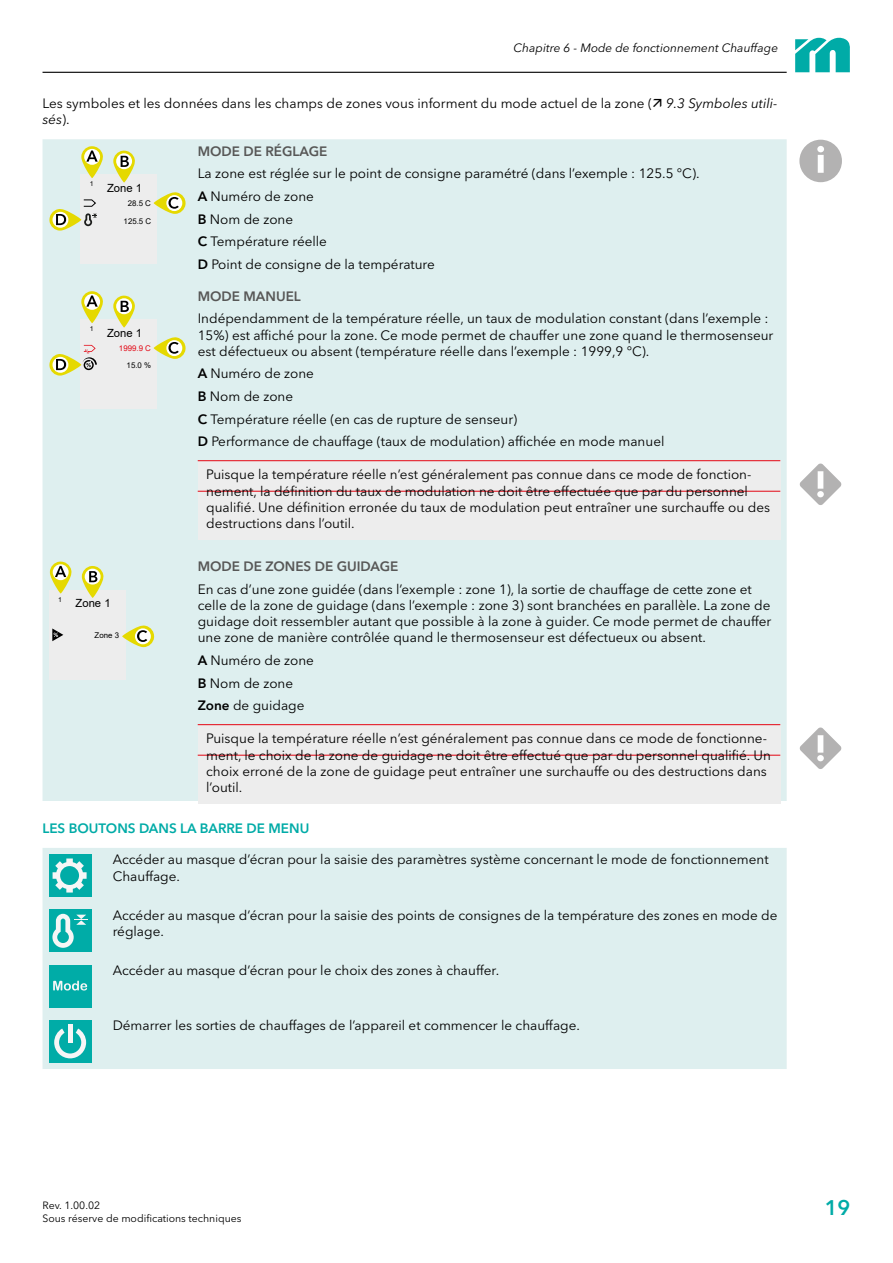
<style>
.page{position:relative;width:893px;height:1263px;background:#fff}
.page>*{position:absolute;margin:0;border:0;box-sizing:border-box;transform-origin:0 0}
.t1{font:600 21px "Avenir Next W1 G";color:#00aba7}
.A_Lauftext{font:13.5px/16.2px "Avenir Next W1 G";color:#000}
.A_Hinweis_Sicherheit{font:13.5px/16.2px "Avenir Next W1 G";color:#000}
.A_Lauftext_1wort_dem{font:13.5px "Avenir Next W1 G";color:#000}
.A_Trenner4_grau80{font:600 13.5px "Avenir Next W1 G";color:#575756}
.A_Trenner4{font:600 13.5px "Avenir Next W1 G";color:#00aba7}
.t2{font:italic 12px "Avenir Next W1 G";color:#000}
.t3{font:11.25px "Arial";color:#000}
.t4{font:10.5px/12.6px "Avenir Next W1 G";color:#000}
.t5{font:7.8px "Arial";color:#000}
.t6{font:7.8px "Arial";color:#e30613}
.t7{font:6.75px "Arial";color:#000}
.s1{font-style:italic}
.s2{font-weight:600}
</style>
<div class="page">
<hr style="left:43px;top:72px;width:744px;height:1px;background:#000">
<svg style="left:795px;top:37px;width:55px;height:35px"></svg>
<div style="left:43px;top:139px;width:744px;height:662px;background:#deefef"></div>
<div style="left:80px;top:174px;width:77px;height:90px;background:#ededed"></div>
<svg style="left:81px;top:146px;width:22px;height:32px"></svg>
<svg style="left:113px;top:150px;width:22px;height:33px"></svg>
<svg style="left:153px;top:192px;width:33px;height:22px"></svg>
<svg style="left:49px;top:199px;width:48px;height:32px"></svg>
<div style="left:80px;top:319px;width:77px;height:90px;background:#ededed"></div>
<svg style="left:81px;top:291px;width:22px;height:32px"></svg>
<svg style="left:113px;top:295px;width:22px;height:33px"></svg>
<svg style="left:153px;top:337px;width:33px;height:22px"></svg>
<svg style="left:49px;top:345px;width:48px;height:31px"></svg>
<div style="left:198px;top:461px;width:582px;height:79px;background:#ededed"></div>
<hr style="left:198px;top:491px;width:582px;height:1px;background:#e30613">
<hr style="left:198px;top:460px;width:582px;height:1px;background:#e30613">
<div style="left:49px;top:590px;width:76px;height:89px;background:#ededed"></div>
<svg style="left:52px;top:628px;width:11px;height:13px"></svg>
<svg style="left:50px;top:561px;width:22px;height:33px"></svg>
<svg style="left:82px;top:565px;width:22px;height:33px"></svg>
<svg style="left:122px;top:625px;width:33px;height:22px"></svg>
<div style="left:198px;top:725px;width:582px;height:79px;background:#ededed"></div>
<hr style="left:198px;top:755px;width:582px;height:1px;background:#e30613">
<hr style="left:198px;top:724px;width:582px;height:1px;background:#e30613">
<div style="left:43px;top:848px;width:744px;height:221px;background:#deefef"></div>
<div style="left:49px;top:854px;width:42px;height:43px;background:#00aca7"></div>
<svg style="left:53px;top:858px;width:34px;height:34px"></svg>
<div style="left:49px;top:909px;width:42px;height:43px;background:#00aca7"></div>
<svg style="left:52px;top:914px;width:36px;height:34px"></svg>
<div style="left:49px;top:965px;width:42px;height:42px;background:#00aca7"></div>
<svg style="left:53px;top:980px;width:34px;height:10px"></svg>
<div style="left:49px;top:1020px;width:42px;height:43px;background:#00aca7"></div>
<svg style="left:54px;top:1028px;width:32px;height:30px"></svg>
<div style="left:68px;top:1024px;width:5px;height:19px;background:#f6f6f6"></div>
<div style="left:799px;top:140px;width:43px;height:42px;background:#b3b2b2;border-radius:50%"></div>
<svg style="left:817px;top:146px;width:7px;height:27px"></svg>
<svg style="left:799px;top:463px;width:43px;height:42px"></svg>
<svg style="left:799px;top:727px;width:43px;height:42px"></svg>
<p class="t2" style="left:514px;top:40px;width:266px">Chapitre 6 - Mode de fonctionnement Chauffage</p>
<p class="A_Lauftext" style="left:43px;top:95px;width:736px">Les symboles et les données dans les champs de zones vous informent du mode actuel de la zone ( <span class="s1">9.3 Symboles utili&shy;sés</span>).</p>
<p class="t7" style="left:90px;top:179px;width:5px">1</p>
<p class="t3" style="left:107px;top:180px;width:37px">Zone 1</p>
<p class="t5" style="left:124px;top:216px;width:29px">125.5 C</p>
<p class="t5" style="left:128px;top:198px;width:25px">28.5 C</p>
<p class="t7" style="left:90px;top:324px;width:5px">1</p>
<p class="t3" style="left:107px;top:325px;width:37px">Zone 1</p>
<p class="t5" style="left:127px;top:360px;width:26px">15.0 %</p>
<p class="t6" style="left:119px;top:343px;width:33px">1999.9 C</p>
<p class="A_Trenner4_grau80" style="left:198px;top:143px;width:131px">MODE DE RÉGLAGE</p>
<p class="A_Lauftext" style="left:198px;top:166px;width:503px">La zone est réglée sur le point de consigne paramétré (dans l’exemple : 125.5 °C).</p>
<p class="A_Lauftext_1wort_dem" style="left:198px;top:188px;width:118px"><span class="s2">A</span> Numéro de zone</p>
<p class="A_Lauftext_1wort_dem" style="left:198px;top:211px;width:97px"><span class="s2">B</span> Nom de zone</p>
<p class="A_Lauftext_1wort_dem" style="left:198px;top:233px;width:131px"><span class="s2">C</span> Température réelle</p>
<p class="A_Lauftext_1wort_dem" style="left:198px;top:256px;width:239px"><span class="s2">D</span> Point de consigne de la température</p>
<p class="A_Trenner4_grau80" style="left:198px;top:288px;width:105px">MODE MANUEL</p>
<p class="A_Lauftext" style="left:198px;top:311px;width:577px">Indépendamment de la température réelle, un taux de modulation constant (dans l’exemple :<br>15%) est affiché pour la zone. Ce mode permet de chauffer une zone quand le thermosenseur est défectueux ou absent (température réelle dans l’exemple : 1999,9 °C).</p>
<p class="A_Lauftext_1wort_dem" style="left:198px;top:366px;width:118px"><span class="s2">A</span> Numéro de zone</p>
<p class="A_Lauftext_1wort_dem" style="left:198px;top:388px;width:97px"><span class="s2">B</span> Nom de zone</p>
<p class="A_Lauftext_1wort_dem" style="left:198px;top:411px;width:321px"><span class="s2">C</span> Température réelle (en cas de rupture de senseur)</p>
<p class="A_Lauftext_1wort_dem" style="left:198px;top:433px;width:468px"><span class="s2">D</span> Performance de chauffage (taux de modulation) affichée en mode manuel</p>
<p class="A_Hinweis_Sicherheit" style="left:206px;top:467px;width:565px">Puisque la température réelle n’est généralement pas connue dans ce mode de fonction&shy;nement, la définition du taux de modulation ne doit être effectuée que par du personnel qualifié. Une définition erronée du taux de modulation peut entraîner une surchauffe ou des destructions dans l’outil.</p>
<p class="A_Trenner4_grau80" style="left:198px;top:558px;width:202px">MODE DE ZONES DE GUIDAGE</p>
<p class="A_Lauftext" style="left:198px;top:581px;width:575px">En cas d’une zone guidée (dans l’exemple : zone 1), la sortie de chauffage de cette zone et celle de la zone de guidage (dans l’exemple : zone 3) sont branchées en parallèle. La zone de guidage doit ressembler autant que possible à la zone à guider. Ce mode permet de chauffer une zone de manière contrôlée quand le thermosenseur est défectueux ou absent.</p>
<p class="A_Lauftext_1wort_dem" style="left:198px;top:652px;width:118px"><span class="s2">A</span> Numéro de zone</p>
<p class="A_Lauftext_1wort_dem" style="left:198px;top:675px;width:97px"><span class="s2">B</span> Nom de zone</p>
<p class="A_Lauftext_1wort_dem" style="left:198px;top:697px;width:108px"><span class="s2">Zone</span> de guidage</p>
<p class="A_Hinweis_Sicherheit" style="left:206px;top:731px;width:566px">Puisque la température réelle n’est généralement pas connue dans ce mode de fonctionne&shy;ment, le choix de la zone de guidage ne doit être effectué que par du personnel qualifié. Un choix erroné de la zone de guidage peut entraîner une surchauffe ou des destructions dans l’outil.</p>
<p class="A_Trenner4" style="left:43px;top:820px;width:268px">LES BOUTONS DANS LA BARRE DE MENU</p>
<p class="A_Lauftext" style="left:113px;top:852px;width:657px">Accéder au masque d’écran pour la saisie des paramètres système concernant le mode de fonctionnement<br>Chauffage.</p>
<p class="A_Lauftext" style="left:113px;top:907px;width:666px">Accéder au masque d’écran pour la saisie des points de consignes de la température des zones en mode de réglage.</p>
<p class="A_Lauftext" style="left:113px;top:962px;width:388px">Accéder au masque d’écran pour le choix des zones à chauffer.</p>
<p class="t7" style="left:58px;top:595px;width:5px">1</p>
<p class="t3" style="left:76px;top:595px;width:37px">Zone 1</p>
<p class="t5" style="left:95px;top:630px;width:26px">Zone 3</p>
<p class="A_Lauftext" style="left:113px;top:1017px;width:469px">Démarrer les sorties de chauffages de l’appareil et commencer le chauffage.</p>
<p class="t4" style="left:43px;top:1199px;width:200px">Rev. 1.00.02<br>Sous réserve de modifications techniques</p>
<h1 class="t1" style="left:825px;top:1195px;width:27px">19</h1>
</div>
